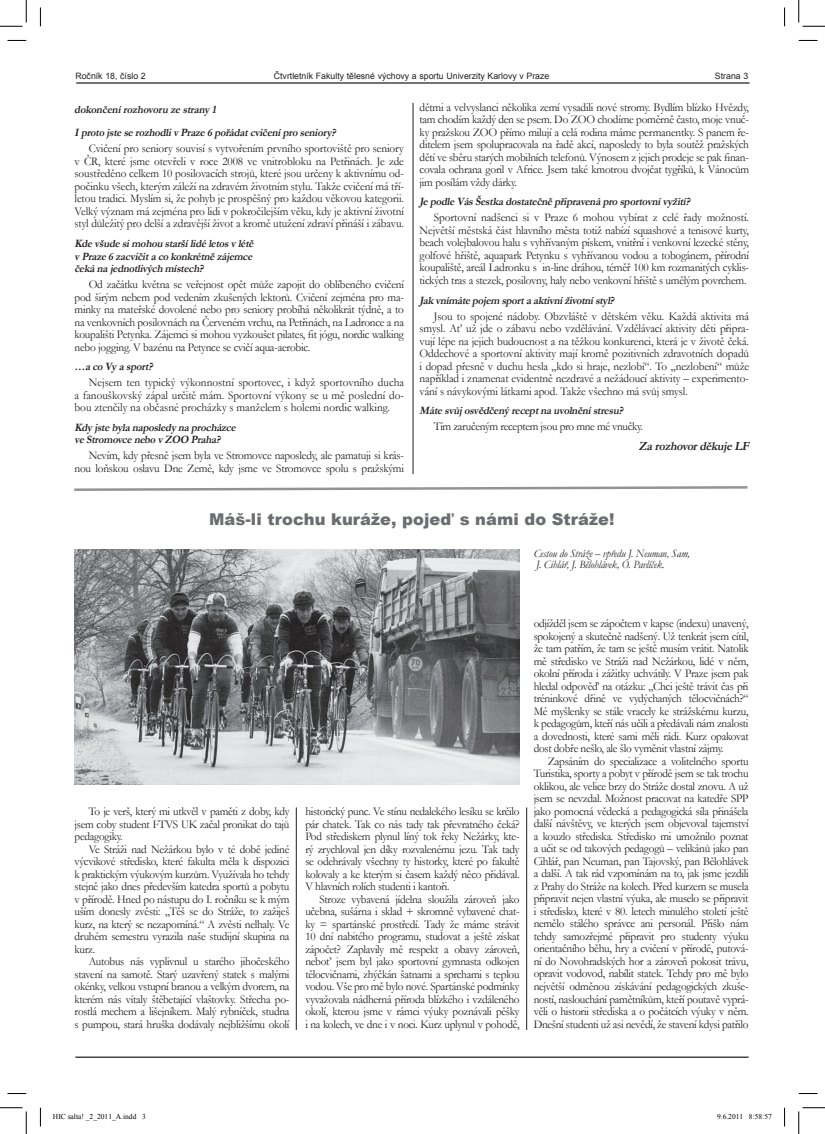
<style>
.page{position:relative;width:825px;height:1134px;background:#fff}
.page>*{position:absolute;margin:0;border:0;box-sizing:border-box;transform-origin:0 0}
.titulky{font:900 16.25px "Arial";letter-spacing:.005em;color:#6c6d70}
.otázky{font:italic 700 12.5px "Garamond";color:#231f20;scale:.95 1}
.text{font:11.88px/12.5px "Garamond";letter-spacing:-.025em;color:#231f20;text-align:justify;scale:.95 1}
.otázky-2{font:italic 700 11.25px/12.5px "Garamond";color:#231f20;text-align:justify;scale:.95 1}
.text-2{font:italic 11.25px/11.2px "Garamond";letter-spacing:-.01em;color:#231f20;scale:.95 1}
.text-3{font:italic 700 11.25px "Garamond";color:#231f20;scale:.95 1}
.normální{font:8.75px "Arial";color:#231f20}
.t1{font:7.5px "Times New Roman";color:#000}
</style>
<div class="page">
<hr style="left:76px;top:82px;width:673px;height:2px;background:#231f20">
<hr style="left:75px;top:1056px;width:674px;height:1px;background:#231f20">
<hr style="left:413px;top:103px;width:1px;height:371px;background:#231f20">
<img style="left:74px;top:549px;width:446px;height:235px">
<svg style="left:74px;top:486px;width:674px;height:5px"></svg>
<hr style="left:296px;top:807px;width:1px;height:222px;background:#231f20">
<hr style="left:526px;top:807px;width:1px;height:222px;background:#231f20">
<svg style="left:8px;top:40px;width:18px;height:1px"></svg>
<svg style="left:799px;top:40px;width:18px;height:1px"></svg>
<svg style="left:8px;top:1093px;width:18px;height:1px"></svg>
<svg style="left:799px;top:1093px;width:18px;height:1px"></svg>
<svg style="left:40px;top:7px;width:1px;height:19px"></svg>
<svg style="left:40px;top:1107px;width:1px;height:19px"></svg>
<svg style="left:784px;top:7px;width:1px;height:19px"></svg>
<svg style="left:784px;top:1107px;width:1px;height:19px"></svg>
<svg style="left:0;top:0;width:27px;height:27px"></svg>
<svg style="left:0;top:1107px;width:27px;height:26px"></svg>
<svg style="left:798px;top:0;width:27px;height:27px"></svg>
<svg style="left:798px;top:1107px;width:27px;height:26px"></svg>
<p class="normální" style="left:75px;top:70px;width:72px">Ročník 18, číslo 2</p>
<p class="normální" style="left:274px;top:70px;width:277px">Čtvrtletník Fakulty tělesné výchovy a sportu Univerzity Karlovy v Praze</p>
<p class="normální" style="left:715px;top:70px;width:35px">Strana 3</p>
<p class="text-3" style="left:74px;top:101px;width:154px">dokončenírozhovoru zestrany1</p>
<p class="otázky-2" style="left:75px;top:126px;width:279px">IprotojsteserozhodlivPraze6pořádatcvičeníproseniory?</p>
<p class="text" style="left:75px;top:142px;width:348px;text-indent:14px">Cvičení pro seniory souvisí s vytvořením prvního sportoviště pro seniory v ČR, které jsme otevřeli v roce 2008 ve vnitrobloku na Petřinách. Je zde soustředěno celkem 10 posilovacích strojů, které jsou určeny k aktivnímu od&shy;počinku všech, kterým záleží na zdravém životním stylu. Takže cvičení má tří&shy;letou tradici. Myslím si, že pohyb je prospěšný pro každou věkovou kategorii.<br>Velký význam má zejména pro lidi v pokročilejším věku, kdy je aktivní životní styl důležitý pro delší a zdravější život a kromě utužení zdraví přináší i zábavu.</p>
<p class="otázky-2" style="left:75px;top:237px;width:193px">Kdevšudesimohou staršílidéletosvlétě vPraze6zacvičitacokonkrétnězájemce čekánajednotlivých místech?</p>
<p class="text" style="left:75px;top:278px;width:348px;text-indent:14px">Od začátku května se veřejnost opět může zapojit do oblíbeného cvičení pod širým nebem pod vedením zkušených lektorů. Cvičení zejména pro ma&shy;minky na mateřské dovolené nebo pro seniory probíhá několikrát týdně, a to na venkovních posilovnách na Červeném vrchu, na Petřinách, na Ladronce a na koupališti Petynka. Zájemci si mohou vyzkoušet pilates, fit jógu, nordic walking nebo jogging. V bazénu na Petynce se cvičí aqua-aerobic.</p>
<p class="otázky-2" style="left:75px;top:360px;width:87px">…acoVyasport?</p>
<p class="text" style="left:75px;top:376px;width:348px;text-indent:14px">Nejsem ten typický výkonnostní sportovec, i když sportovního ducha a fanouškovský zápal určitě mám. Sportovní výkony se u mě poslední do&shy;bou ztenčily na občasné procházky s manželem s holemi nordic walking.</p>
<p class="otázky-2" style="left:75px;top:421px;width:174px">Kdyjstebylanaposledynaprocházce veStromovcenebovZOO Praha?</p>
<p class="text" style="left:75px;top:449px;width:348px;text-align:right">Nevím, kdy přesně jsem byla ve Stromovce naposledy, ale pamatuji si krás&shy;nou loňskou oslavu Dne Země, kdy jsme ve Stromovce spolu s pražskými</p>
<p class="text" style="left:420px;top:100px;width:348px">dětmi a velvyslanci několika zemí vysadili nové stromy. Bydlím blízko Hvězdy, tam chodím každý den se psem. Do ZOO chodíme poměrně často, moje vnuč&shy;ky pražskou ZOO přímo milují a celá rodina máme permanentky. S panem ře&shy;ditelem jsem spolupracovala na řadě akcí, naposledy to byla soutěž pražských dětí ve sběru starých mobilních telefonů. Výnosem z jejich prodeje se pak finan&shy;covala ochrana goril v Africe. Jsem také kmotrou dvojčat tygříků, k Vánocům jim posílám vždy dárky.</p>
<p class="otázky-2" style="left:420px;top:195px;width:289px">JepodleVásŠestkadostatečněpřipravenáprosportovnívyžití?</p>
<p class="text" style="left:420px;top:211px;width:348px;text-indent:14px">Sportovní nadšenci si v Praze 6 mohou vybírat z celé řady možností.<br>Největší městská část hlavního města totiž nabízí squashové a tenisové kurty, beach volejbalovou halu s vyhřívaným pískem, vnitřní i venkovní lezecké stěny, golfové hřiště, aquapark Petynku s vyhřívanou vodou a tobogánem, přírodní koupaliště, areál Ladronku s in-line dráhou, téměř 100 km rozmanitých cyklis&shy;tických tras a stezek, posilovny, haly nebo venkovní hřiště s umělým povrchem.</p>
<p class="otázky-2" style="left:420px;top:294px;width:209px">Jakvnímátepojem sportaaktivníživotnístyl?</p>
<p class="text" style="left:420px;top:309px;width:348px;text-indent:14px">Jsou to spojené nádoby. Obzvláště v dětském věku. Každá aktivita má smysl. Ať už jde o zábavu nebo vzdělávání. Vzdělávací aktivity děti připra&shy;vují lépe na jejich budoucnost a na těžkou konkurenci, která je v životě čeká.<br>Oddechové a sportovní aktivity mají kromě pozitivních zdravotních dopadů i dopad přesně v duchu hesla „kdo si hraje, nezlobí“. To „nezlobení“ může například i znamenat evidentně nezdravé a nežádoucí aktivity – experimento&shy;vání s návykovými látkami apod. Takže všechno má svůj smysl.</p>
<p class="otázky-2" style="left:420px;top:404px;width:219px">Mátesvůjosvědčenýreceptnauvolněnístresu?</p>
<p class="text" style="left:434px;top:420px;width:222px">Tím zaručeným receptem jsou pro mne mé vnučky.</p>
<p class="otázky" style="left:639px;top:437px;width:121px">ZarozhovorděkujeLF</p>
<p class="titulky" style="left:209px;top:507px;width:407px">Máš-li trochu kuráže, pojeď s námi do Stráže!</p>
<p class="text-2" style="left:534px;top:547px;width:166px">Cestou do Stráže – vpředu J. Neuman, Sam,<br>J. Cihlář, J. Bělohlávek, O. Pavlíček.</p>
<p class="text" style="left:75px;top:804px;width:228px;text-indent:14px">To je verš, který mi utkvěl v paměti z doby, kdy jsem coby student FTVS UK začal pronikat do tajů pedagogiky.</p>
<p class="text" style="left:75px;top:842px;width:228px;text-indent:14px">Ve Stráži nad Nežárkou bylo v té době jediné výcvikové středisko, které fakulta měla k dispozici k praktickým výukovým kurzům. Využívala ho tehdy stejně jako dnes především katedra sportů a pobytu v přírodě. Hned po nástupu do I. ročníku se k mým uším donesly zvěsti: „Těš se do Stráže, to zažiješ kurz, na který se nezapomíná.“ A zvěsti nelhaly. Ve druhém semestru vyrazila naše studijní skupina na kurz.</p>
<p class="text" style="left:75px;top:954px;width:228px;text-indent:14px">Autobus nás vyplivnul u starého jihočeského stavení na samotě. Starý uzavřený statek s malými okénky, velkou vstupní branou a velkým dvorem, na kterém nás vítaly štěbetající vlaštovky. Střecha po&shy;rostlá mechem a lišejníkem. Malý rybníček, studna s pumpou, stará hruška dodávaly nejbližšímu okolí</p>
<p class="text" style="left:305px;top:804px;width:227px">historický punc. Ve stínu nedalekého lesíku se krčilo pár chatek. Tak co nás tady tak převratného čeká?<br>Pod střediskem plynul líný tok řeky Nežárky, kte&shy;rý zrychloval jen díky rozvalenému jezu. Tak tady se odehrávaly všechny ty historky, které po fakultě kolovaly a ke kterým si časem každý něco přidával.<br>V hlavních rolích studenti i kantoři.</p>
<p class="text" style="left:305px;top:892px;width:227px;text-indent:14px">Stroze vybavená jídelna sloužila zároveň jako učebna, sušárna i sklad + skromně vybavené chat&shy;ky = spartánské prostředí. Tady že máme strávit 10 dní nabitého programu, studovat a ještě získat zápočet? Zaplavily mě respekt a obavy zároveň, neboť jsem byl jako sportovní gymnasta odkojen tělocvičnami, zhýčkán šatnami a sprchami s teplou vodou. Vše pro mě bylo nové. Spartánské podmínky vyvažovala nádherná příroda blízkého i vzdáleného okolí, kterou jsme v rámci výuky poznávali pěšky i na kolech, ve dne i v noci. Kurz uplynul v pohodě,</p>
<p class="text" style="left:534px;top:617px;width:228px">odjížděl jsem se zápočtem v kapse (indexu) unavený, spokojený a skutečně nadšený. Už tenkrát jsem cítil, že tam patřím, že tam se ještě musím vrátit. Natolik mě středisko ve Stráži nad Nežárkou, lidé v něm, okolní příroda i zážitky uchvátily. V Praze jsem pak hledal odpověď na otázku: „Chci ještě trávit čas při tréninkové dřině ve vydýchaných tělocvičnách?“ Mé myšlenky se stále vracely ke strážskému kurzu, k pedagogům, kteří nás učili a předávali nám znalosti a dovednosti, které sami měli rádi. Kurz opakovat dost dobře nešlo, ale šlo vyměnit vlastní zájmy.</p>
<p class="text" style="left:534px;top:754px;width:228px;text-indent:14px">Zapsáním do specializace a volitelného sportu Turistika, sporty a pobyt v přírodě jsem se tak trochu oklikou, ale velice brzy do Stráže dostal znovu. A už jsem se nevzdal. Možnost pracovat na katedře SPP jako pomocná vědecká a pedagogická síla přinášela další návštěvy, ve kterých jsem objevoval tajemství a kouzlo střediska. Středisko mi umožnilo poznat a učit se od takových pedagogů – velikánů jako pan Cihlář, pan Neuman, pan Tajovský, pan Bělohlávek a další. A tak rád vzpomínám na to, jak jsme jezdili z Prahy do Stráže na kolech. Před kurzem se musela připravit nejen vlastní výuka, ale muselo se připravit i středisko, které v 80. letech minulého století ještě nemělo stálého správce ani personál. Přišlo nám tehdy samozřejmé připravit pro studenty výuku orientačního běhu, hry a cvičení v přírodě, putová&shy;ní do Novohradských hor a zároveň pokosit trávu, opravit vodovod, nabílit statek. Tehdy pro mě bylo největší odměnou získávání pedagogických zkuše&shy;ností, naslouchání pamětníkům, kteří poutavě vyprá&shy;věli o historii střediska a o počátcích výuky v něm.<br>Dnešní studenti už asi nevědí, že stavení kdysi patřilo</p>
<p class="t1" style="left:53px;top:1111px;width:94px">HIC salta! _2_2011_A.indd 3</p>
<p class="t1" style="left:717px;top:1111px;width:56px">9.6.2011 8:58:57</p>
</div>
